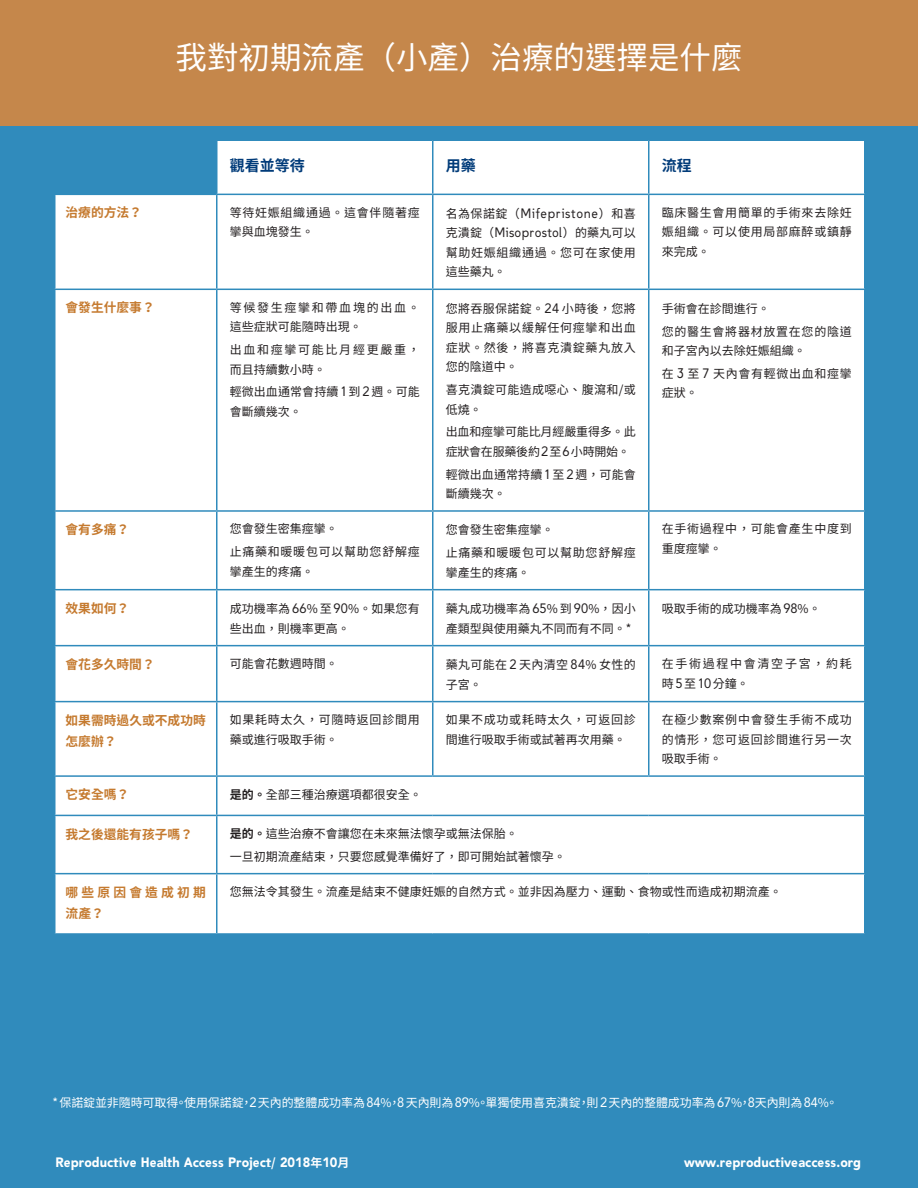
<style>
.page{position:relative;width:918px;height:1188px;background:#308bbc}
.page>*{position:absolute;margin:0;border:0;box-sizing:border-box;transform-origin:0 0}
.t1{font:31.5px "Noto Sans CJ Ktc";color:#fff}
.body{font:700 15px "Noto Sans CJ Ktc";color:#013b79}
.body-2{font:700 13.5px "Bawdy";color:#fff}
.body-3{font:13.5px/19.5px "Bawdy";letter-spacing:.045em;color:#231f20}
.method{font:700 12.75px/21px "Noto Sans CJ Ktc";color:#c57a2f}
.method-2{font:700 12.75px/21px "Noto Sans CJ Ktc";letter-spacing:.25em;color:#c57a2f}
.body-4{font:12px/19.5px "Noto Sans CJ Ktc";letter-spacing:.01em;color:#231f20}
.body-5{font:12px/19.5px "Noto Sans CJ Ktc";letter-spacing:.06em;color:#231f20}
.t2{font:12px "Noto Sans CJ Ktc";letter-spacing:-.01em;color:#fff}
.body-6{font:12px/19.5px "Noto Sans CJ Ktc";letter-spacing:.14em;color:#231f20}
.body-7{font:12px/19.5px "Noto Sans CJ Ktc";letter-spacing:-.01em;color:#231f20}
.body-8{font:12px/19.5px "Noto Sans CJ Ktc";letter-spacing:.03em;color:#231f20}
.body-9{font:12px/19.5px "Noto Sans CJ Ktc";letter-spacing:.055em;color:#231f20}
.s1{font-family:"Noto Sans CJ Ktc";font-size:12px}
.s2{font-family:"Bawdy";font-size:13.5px}
.s3{font-weight:700}
</style>
<div class="page">
<div style="left:56px;top:141px;width:808px;height:792px;background:#fff"></div>
<hr style="left:216px;top:141px;width:2px;height:53px;background:#308bbc">
<hr style="left:432px;top:141px;width:2px;height:53px;background:#308bbc">
<hr style="left:648px;top:141px;width:2px;height:53px;background:#308bbc">
<hr style="left:54px;top:194px;width:163px;height:1px;background:#308bbc">
<hr style="left:217px;top:194px;width:216px;height:1px;background:#308bbc">
<hr style="left:216px;top:195px;width:2px;height:94px;background:#308bbc">
<hr style="left:433px;top:194px;width:216px;height:1px;background:#308bbc">
<hr style="left:432px;top:195px;width:2px;height:94px;background:#308bbc">
<hr style="left:649px;top:194px;width:217px;height:1px;background:#308bbc">
<hr style="left:648px;top:195px;width:2px;height:94px;background:#308bbc">
<hr style="left:54px;top:289px;width:163px;height:1px;background:#308bbc">
<hr style="left:217px;top:289px;width:216px;height:1px;background:#308bbc">
<hr style="left:216px;top:290px;width:2px;height:220px;background:#308bbc">
<hr style="left:433px;top:289px;width:216px;height:1px;background:#308bbc">
<hr style="left:432px;top:290px;width:2px;height:220px;background:#308bbc">
<hr style="left:649px;top:289px;width:217px;height:1px;background:#308bbc">
<hr style="left:648px;top:290px;width:2px;height:220px;background:#308bbc">
<hr style="left:54px;top:510px;width:163px;height:2px;background:#308bbc">
<hr style="left:217px;top:510px;width:216px;height:2px;background:#308bbc">
<hr style="left:216px;top:512px;width:2px;height:77px;background:#308bbc">
<hr style="left:433px;top:510px;width:216px;height:2px;background:#308bbc">
<hr style="left:432px;top:512px;width:2px;height:77px;background:#308bbc">
<hr style="left:649px;top:510px;width:217px;height:2px;background:#308bbc">
<hr style="left:648px;top:512px;width:2px;height:77px;background:#308bbc">
<hr style="left:54px;top:589px;width:163px;height:1px;background:#308bbc">
<hr style="left:217px;top:589px;width:216px;height:1px;background:#308bbc">
<hr style="left:216px;top:590px;width:2px;height:55px;background:#308bbc">
<hr style="left:433px;top:589px;width:216px;height:1px;background:#308bbc">
<hr style="left:432px;top:590px;width:2px;height:55px;background:#308bbc">
<hr style="left:649px;top:589px;width:217px;height:1px;background:#308bbc">
<hr style="left:648px;top:590px;width:2px;height:55px;background:#308bbc">
<hr style="left:54px;top:645px;width:163px;height:1px;background:#308bbc">
<hr style="left:217px;top:645px;width:216px;height:1px;background:#308bbc">
<hr style="left:216px;top:646px;width:2px;height:55px;background:#308bbc">
<hr style="left:433px;top:645px;width:216px;height:1px;background:#308bbc">
<hr style="left:432px;top:646px;width:2px;height:55px;background:#308bbc">
<hr style="left:649px;top:645px;width:217px;height:1px;background:#308bbc">
<hr style="left:648px;top:646px;width:2px;height:55px;background:#308bbc">
<hr style="left:54px;top:701px;width:163px;height:1px;background:#308bbc">
<hr style="left:217px;top:701px;width:216px;height:1px;background:#308bbc">
<hr style="left:216px;top:702px;width:2px;height:73px;background:#308bbc">
<hr style="left:433px;top:701px;width:216px;height:1px;background:#308bbc">
<hr style="left:432px;top:702px;width:2px;height:73px;background:#308bbc">
<hr style="left:649px;top:701px;width:217px;height:1px;background:#308bbc">
<hr style="left:648px;top:702px;width:2px;height:73px;background:#308bbc">
<hr style="left:54px;top:775px;width:163px;height:2px;background:#308bbc">
<hr style="left:217px;top:775px;width:216px;height:2px;background:#308bbc">
<hr style="left:216px;top:777px;width:2px;height:38px;background:#308bbc">
<hr style="left:433px;top:775px;width:216px;height:2px;background:#308bbc">
<hr style="left:649px;top:775px;width:217px;height:2px;background:#308bbc">
<hr style="left:54px;top:815px;width:163px;height:1px;background:#308bbc">
<hr style="left:217px;top:815px;width:216px;height:1px;background:#308bbc">
<hr style="left:216px;top:816px;width:2px;height:57px;background:#308bbc">
<hr style="left:433px;top:815px;width:216px;height:1px;background:#308bbc">
<hr style="left:649px;top:815px;width:217px;height:1px;background:#308bbc">
<hr style="left:54px;top:873px;width:163px;height:1px;background:#308bbc">
<hr style="left:217px;top:873px;width:216px;height:1px;background:#308bbc">
<hr style="left:216px;top:874px;width:2px;height:59px;background:#308bbc">
<hr style="left:433px;top:873px;width:216px;height:1px;background:#308bbc">
<hr style="left:649px;top:873px;width:217px;height:1px;background:#308bbc">
<div style="left:0;top:0;width:918px;height:126px;background:#c5874b"></div>
<p class="t1" style="left:176px;top:40px;width:568px">我對初期流產（小產）治療的選擇是什麼</p>
<p class="body" style="left:230px;top:157px;width:76px">觀看並等待</p>
<p class="body" style="left:446px;top:157px;width:31px">用藥</p>
<p class="body" style="left:662px;top:157px;width:31px">流程</p>
<p class="method" style="left:66px;top:203px;width:78px">治療的方法？</p>
<p class="body-5" style="left:230px;top:203px;width:192px">等待妊娠組織通過。這會伴隨著痙攣與血塊發生。</p>
<p class="body-3" style="left:446px;top:204px;width:192px"><span class="s1">名為保諾錠（</span>Mifepristone<span class="s1">）和喜克潰錠（</span>Misoprostol<span class="s1">）的藥丸可以</span></p>
<p class="body-5" style="left:446px;top:243px;width:192px">幫助妊娠組織通過。您可在家使用這些藥丸。</p>
<p class="method" style="left:66px;top:298px;width:91px">會發生什麼事？</p>
<p class="body-6" style="left:230px;top:298px;width:192px">等候發生痙攣和帶血塊的出血。這些症狀可能隨時出現。</p>
<p class="body-6" style="left:230px;top:340px;width:192px">出血和痙攣可能比月經更嚴重，而且持續數小時。</p>
<p class="body-4" style="left:230px;top:382px;width:192px">輕微出血通常會持續<span class="s2">1</span>到<span class="s2">2</span>週。可能會斷續幾次。</p>
<p class="method" style="left:66px;top:519px;width:65px">會有多痛？</p>
<p class="body-4" style="left:230px;top:520px;width:109px">您會發生密集痙攣。</p>
<p class="body-5" style="left:230px;top:542px;width:192px">止痛藥和暖暖包可以幫助您舒解痙攣產生的疼痛。</p>
<p class="body-4" style="left:446px;top:299px;width:192px;text-align:justify">您將吞服保諾錠。<span class="s2">24</span> 小時後，您將服用止痛藥以緩解任何痙攣和出血症狀。然後，將喜克潰錠藥丸放入您的陰道中。</p>
<p class="body-8" style="left:446px;top:380px;width:192px">喜克潰錠可能造成噁心、腹瀉和/或低燒。</p>
<p class="body-7" style="left:446px;top:422px;width:192px">出血和痙攣可能比月經嚴重得多。此症狀會在服藥後約<span class="s2">2</span>至<span class="s2">6</span>小時開始。</p>
<p class="body-4" style="left:446px;top:465px;width:192px">輕微出血通常持續<span class="s2">1</span>至<span class="s2">2</span>週，可能會斷續幾次。</p>
<p class="body-4" style="left:446px;top:521px;width:109px">您會發生密集痙攣。</p>
<p class="body-5" style="left:446px;top:543px;width:192px">止痛藥和暖暖包可以幫助您舒解痙攣產生的疼痛。</p>
<p class="body-4" style="left:662px;top:203px;width:192px;text-align:justify">臨床醫生會用簡單的手術來去除妊娠組織。可以使用局部麻醉或鎮靜來完成。</p>
<p class="body-4" style="left:662px;top:299px;width:109px">手術會在診間進行。</p>
<p class="body-5" style="left:662px;top:322px;width:192px">您的醫生會將器材放置在您的陰道和子宮內以去除妊娠組織。</p>
<p class="body-9" style="left:662px;top:364px;width:192px">在 <span class="s2">3</span> 至 <span class="s2">7</span> 天內會有輕微出血和痙攣症狀。</p>
<p class="body-5" style="left:662px;top:520px;width:192px">在手術過程中，可能會產生中度到重度痙攣。</p>
<p class="method" style="left:66px;top:598px;width:65px">效果如何？</p>
<p class="body-4" style="left:230px;top:599px;width:192px">成功機率為 <span class="s2">66</span>%至<span class="s2">90</span>%。如果您有些出血，則機率更高。</p>
<p class="body-4" style="left:446px;top:599px;width:192px">藥丸成功機率為 <span class="s2">65</span>%到<span class="s2">90</span>%，因小產類型與使用藥丸不同而有不同。*</p>
<p class="body-4" style="left:662px;top:599px;width:160px">吸取手術的成功機率為<span class="s2">98</span>%。</p>
<p class="method" style="left:66px;top:654px;width:91px">會花多久時間？</p>
<p class="body-4" style="left:230px;top:654px;width:109px">可能會花數週時間。</p>
<p class="body-4" style="left:446px;top:655px;width:192px">藥丸可能在 <span class="s2">2</span> 天內清空 <span class="s2">84</span>% 女性的子宮。</p>
<p class="body-6" style="left:662px;top:654px;width:192px">在手術過程中會清空子宮，約耗時<span class="s2">5</span>至<span class="s2">10</span>分鐘。</p>
<p class="method" style="left:66px;top:710px;width:142px">如果需時過久或不成功時怎麼辦？</p>
<p class="body-5" style="left:230px;top:710px;width:192px">如果耗時太久，可隨時返回診間用藥或進行吸取手術。</p>
<p class="body-4" style="left:446px;top:710px;width:192px">如果不成功或耗時太久，可返回診間進行吸取手術或試著再次用藥。</p>
<p class="body-4" style="left:662px;top:710px;width:192px;text-align:justify">在極少數案例中會發生手術不成功的情形，您可返回診間進行另一次吸取手術。</p>
<p class="method" style="left:66px;top:784px;width:65px">它安全嗎？</p>
<p class="body-4" style="left:230px;top:785px;width:194px"><span class="s3">是的。</span>全部三種治療選項都很安全。</p>
<p class="method" style="left:66px;top:824px;width:129px">我之後還能有孩子嗎？</p>
<p class="body-4" style="left:230px;top:824px;width:290px"><span class="s3">是的。</span>這些治療不會讓您在未來無法懷孕或無法保胎。</p>
<p class="body-4" style="left:230px;top:847px;width:338px">一旦初期流產結束，只要您感覺準備好了，即可開始試著懷孕。</p>
<p class="method-2" style="left:66px;top:882px;width:142px">哪些原因會造成初期流產？</p>
<p class="body-4" style="left:230px;top:882px;width:554px">您無法令其發生。流產是結束不健康妊娠的自然方式。並非因為壓力、運動、食物或性而造成初期流產。</p>
<p class="t2" style="left:52px;top:1096px;width:787px">*保諾錠並非隨時可取得。使用保諾錠，<span class="s2">2</span>天內的整體成功率為<span class="s2">84</span>%，<span class="s2">8</span>天內則為<span class="s2">89</span>%。單獨使用喜克潰錠，則<span class="s2">2</span>天內的整體成功率為<span class="s2">67</span>%，<span class="s2">8</span>天內則為<span class="s2">84</span>%。</p>
<p class="body-2" style="left:56px;top:1154px;width:296px">Reproductive Health Access Project<span class="s1">/</span> 2018<span class="s1">年</span>10<span class="s1">月</span></p>
<p class="body-2" style="left:684px;top:1154px;width:178px">www.reproductiveaccess.org</p>
</div>
